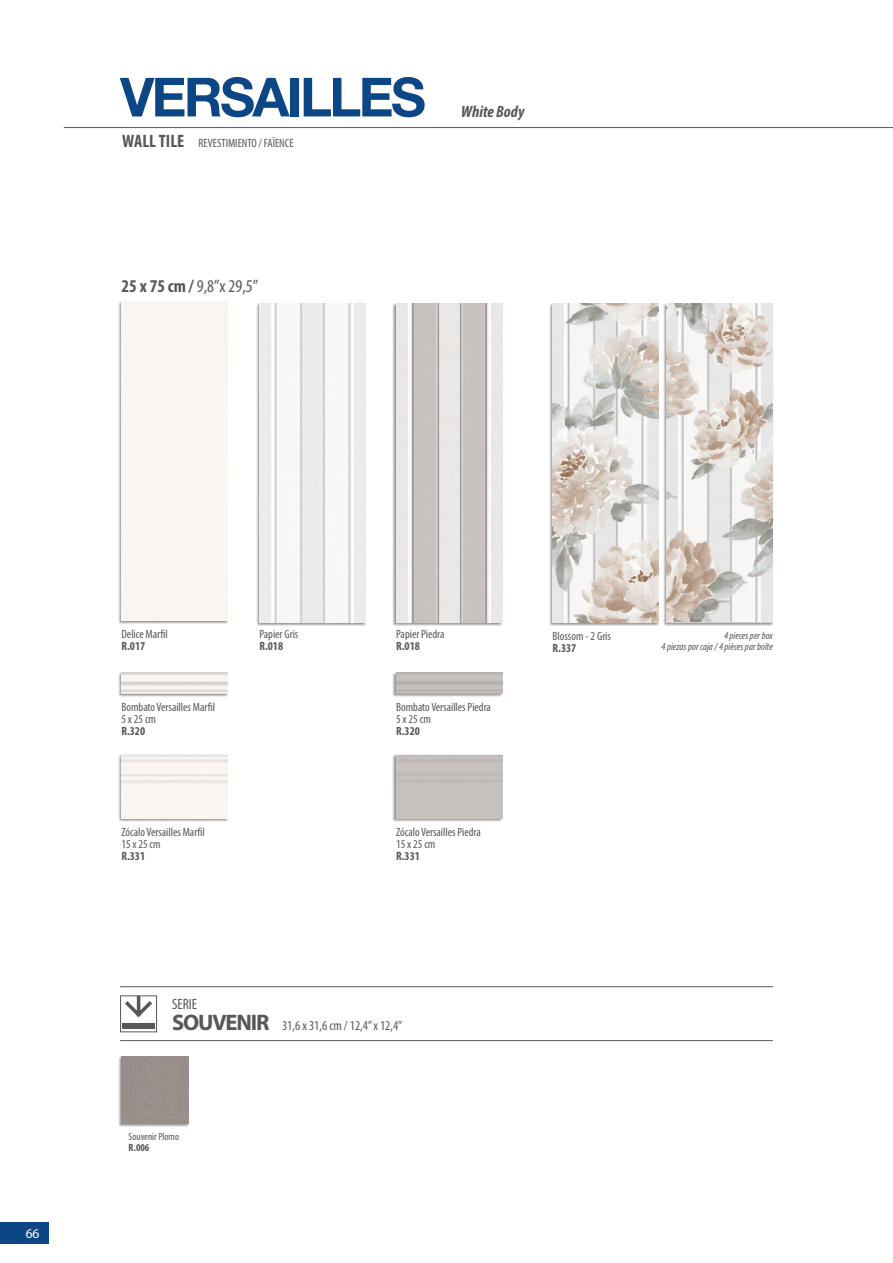
<style>
.page{position:relative;width:893px;height:1263px;background:#fff}
.page>*{position:absolute;margin:0;border:0;box-sizing:border-box;transform-origin:0 0}
.t1{font:700 54px "Helvetica Neue";letter-spacing:-.05em;color:#0c4684}
.t2{font:700 22.5px "Myriad Pro";letter-spacing:-.05em;color:#575756}
.t3{font:condensed 18px "Myriad Pro";color:#575756}
.t4{font:italic 700 condensed 16.5px "Myriad Pro";color:#575756}
.t5{font:condensed 15px "Myriad Pro";color:#575756}
.t6{font:condensed 13.5px "Myriad Pro";color:#575756}
.t7{font:13.5px "Myriad Pro";color:#fff}
.t8{font:condensed 12px/12px "Myriad Pro";color:#575756}
.t9{font:700 condensed 12px "Myriad Pro";color:#575756}
.t10{font:italic condensed 10.5px/10.5px "Myriad Pro";color:#575756;text-align:right}
.t11{font:condensed 10.5px "Myriad Pro";color:#575756}
.t12{font:700 condensed 10.5px "Myriad Pro";color:#575756}
.s1{font-weight:700;font-size:18px}
.s2{font-weight:700}
</style>
<div class="page">
<div style="left:392px;top:303px;width:111px;height:323px;background:#000;opacity:.4"></div>
<img style="left:396px;top:304px;width:106px;height:319px">
<div style="left:256px;top:303px;width:110px;height:323px;background:#000;opacity:.4"></div>
<img style="left:259px;top:304px;width:107px;height:319px">
<div style="left:118px;top:301px;width:110px;height:323px;background:#000;opacity:.4"></div>
<div style="left:122px;top:302px;width:106px;height:319px;background:#faf5f0"></div>
<div style="left:118px;top:755px;width:110px;height:67px;background:#000;opacity:.4"></div>
<svg style="left:121px;top:755px;width:107px;height:64px"></svg>
<div style="left:392px;top:755px;width:111px;height:67px;background:#000;opacity:.4"></div>
<div style="left:396px;top:755px;width:106px;height:64px;background:#c7c1bd"></div>
<div style="left:118px;top:672px;width:110px;height:25px;background:#000;opacity:.4"></div>
<svg style="left:121px;top:672px;width:107px;height:21px"></svg>
<div style="left:392px;top:672px;width:111px;height:25px;background:#000;opacity:.4"></div>
<img style="left:396px;top:672px;width:106px;height:21px">
<div style="left:118px;top:1056px;width:71px;height:71px;background:#000;opacity:.4"></div>
<div style="left:121px;top:1056px;width:68px;height:68px;background:#998f8a"></div>
<div style="left:549px;top:303px;width:110px;height:323px;background:#000;opacity:.4"></div>
<img style="left:553px;top:304px;width:106px;height:319px">
<div style="left:663px;top:303px;width:110px;height:323px;background:#000;opacity:.4"></div>
<img style="left:667px;top:304px;width:106px;height:317px">
<div style="left:120px;top:995px;width:37px;height:37px;border:1px solid #575756"></div>
<div style="left:122px;top:1023px;width:33px;height:6px;background:#575756"></div>
<svg style="left:121px;top:995px;width:35px;height:26px"></svg>
<hr style="left:120px;top:1040px;width:653px;height:1px;background:#575756">
<hr style="left:120px;top:986px;width:653px;height:1px;background:#575756">
<hr style="left:64px;top:127px;width:829px;height:1px;background:#575756">
<div style="left:0;top:1222px;width:48px;height:21px;background:#0c4684"></div>
<h1 class="t1" style="left:120px;top:64px;width:307px">VERSAILLES</h1>
<p class="t8" style="left:122px;top:137px;width:173px"><span class="s1">WALL TILE</span> REVESTIMIENTO / FAÏENCE</p>
<h3 class="t4" style="left:461px;top:102px;width:65px">White Body</h3>
<h3 class="t3" style="left:122px;top:275px;width:138px"><span class="s2">25 x 75 cm /</span> 9,8”x 29,5”</h3>
<p class="t7" style="left:26px;top:1225px;width:15px">66</p>
<p class="t8" style="left:122px;top:628px;width:48px">Delice Marfil</p>
<p class="t9" style="left:122px;top:639px;width:25px">R.017</p>
<p class="t8" style="left:259px;top:628px;width:40px">Papier Gris</p>
<p class="t9" style="left:259px;top:639px;width:25px">R.018</p>
<p class="t8" style="left:396px;top:628px;width:50px">Papier Piedra</p>
<p class="t9" style="left:396px;top:639px;width:25px">R.018</p>
<p class="t8" style="left:121px;top:701px;width:95px">Bombato Versailles Marfil<br>5 x 25 cm</p>
<p class="t9" style="left:121px;top:723px;width:25px">R.320</p>
<p class="t8" style="left:396px;top:701px;width:96px">Bombato Versailles Piedra<br>5 x 25 cm</p>
<p class="t9" style="left:396px;top:723px;width:25px">R.320</p>
<p class="t8" style="left:121px;top:826px;width:85px">Zócalo Versailles Marfil<br>15 x 25 cm</p>
<p class="t9" style="left:121px;top:849px;width:25px">R.331</p>
<p class="t8" style="left:396px;top:826px;width:86px">Zócalo Versailles Piedra<br>15 x 25 cm</p>
<p class="t9" style="left:396px;top:849px;width:25px">R.331</p>
<p class="t5" style="left:172px;top:995px;width:27px">SERIE</p>
<h2 class="t2" style="left:172px;top:1008px;width:99px">SOUVENIR</h2>
<p class="t6" style="left:282px;top:1017px;width:122px">31,6 x 31,6 cm / 12,4” x 12,4”</p>
<p class="t11" style="left:129px;top:1130px;width:52px">Souvenir Plomo</p>
<p class="t12" style="left:129px;top:1140px;width:22px">R.006</p>
<p class="t8" style="left:553px;top:630px;width:60px">Blossom - 2 Gris</p>
<p class="t9" style="left:553px;top:641px;width:25px">R.337</p>
<p class="t10" style="left:661px;top:630px;width:113px">4 pieces per box<br>4 piezas por caja / 4 pièces par boîte</p>
</div>
